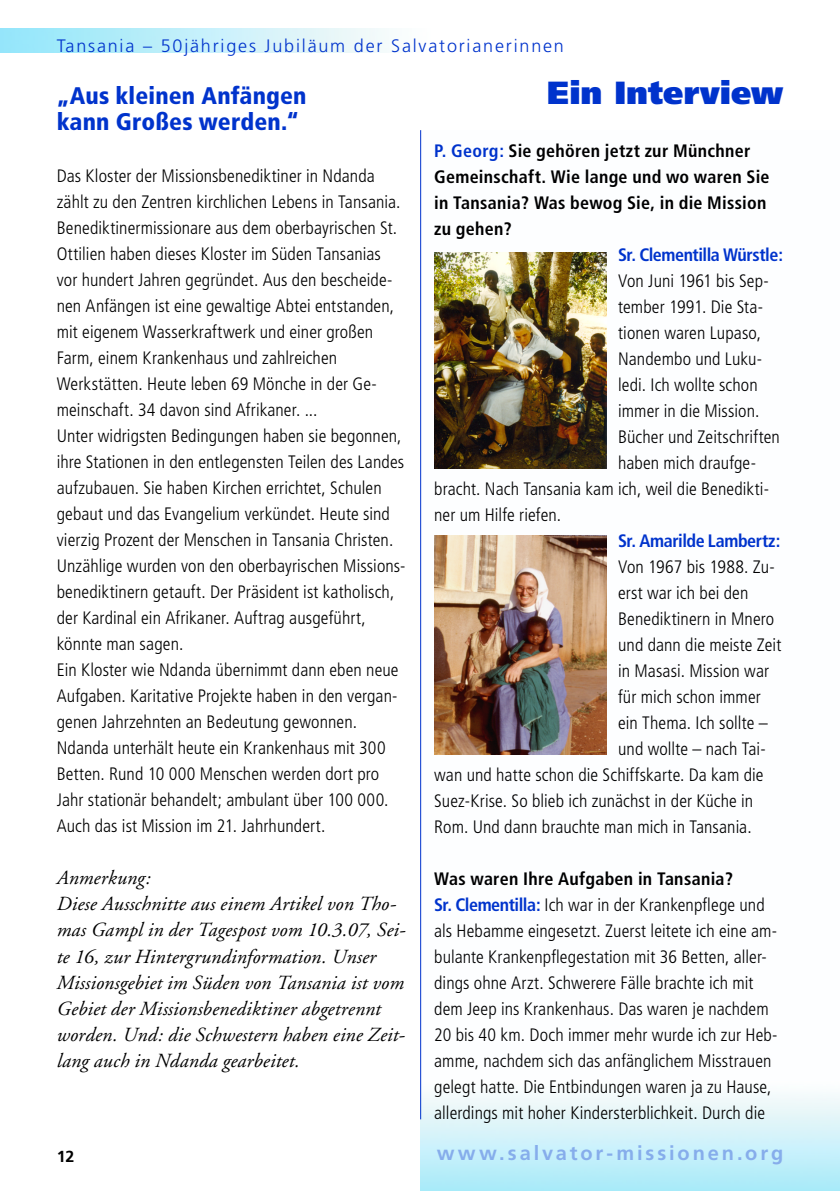
<style>
.page{position:relative;width:840px;height:1191px;background:#fff}
.page>*{position:absolute;margin:0;border:0;box-sizing:border-box;transform-origin:0 0}
.t1{font:900 32px "Frutiger";color:#03c}
.t2{font:900 condensed 24px/26px "Frutiger";letter-spacing:.005em;color:#03c}
.t3{font:italic 20px/26px "Adobe Garamond";letter-spacing:.01em;color:#000}
.t4{font:700 20px "Frutiger";letter-spacing:.145em;color:#86adeb}
.t5{font:300 condensed 18px/26px "Frutiger";letter-spacing:.005em;color:#000}
.t6{font:700 condensed 18px "Frutiger";letter-spacing:.015em;color:#000}
.t7{font:300 18px "Frutiger";letter-spacing:.1em;color:#03c}
.t8{font:700 condensed 18px "Frutiger";letter-spacing:-.025em;color:#03c}
.t9{font:700 16px "Frutiger";color:#000}
.s1{color:#03c}
.s2{font-weight:700}
.s3{font-weight:700;color:#03c}
</style>
<div class="page">
<img style="left:434px;top:253px;width:172px;height:215px">
<img style="left:434px;top:535px;width:172px;height:220px">
<hr style="left:420px;top:130px;width:1px;height:989px;background:#03c">
<p class="t7" style="left:57px;top:36px;width:508px">Tansania – 50jähriges Jubiläum der Salvatorianerinnen</p>
<p class="t2" style="left:57px;top:83px;width:251px">„Aus kleinen Anfängen kann Großes werden.“</p>
<p class="t5" style="left:57px;top:163px;width:350px">Das Kloster der Missionsbenediktiner in Ndanda zählt zu den Zentren kirchlichen Lebens in Tansania.<br>Benediktinermissionare aus dem oberbayrischen St.<br>Ottilien haben dieses Kloster im Süden Tansanias vor hundert Jahren gegründet. Aus den bescheide&shy;nen Anfängen ist eine gewaltige Abtei entstanden, mit eigenem Wasserkraftwerk und einer großen Farm, einem Krankenhaus und zahlreichen Werkstätten. Heute leben 69 Mönche in der Ge&shy;meinschaft. 34 davon sind Afrikaner. ...<br>Unter widrigsten Bedingungen haben sie begonnen, ihre Stationen in den entlegensten Teilen des Landes aufzubauen. Sie haben Kirchen errichtet, Schulen gebaut und das Evangelium verkündet. Heute sind vierzig Prozent der Menschen in Tansania Christen.<br>Unzählige wurden von den oberbayrischen Missions&shy;benediktinern getauft. Der Präsident ist katholisch, der Kardinal ein Afrikaner. Auftrag ausgeführt, könnte man sagen.<br>Ein Kloster wie Ndanda übernimmt dann eben neue Aufgaben. Karitative Projekte haben in den vergan&shy;genen Jahrzehnten an Bedeutung gewonnen.<br>Ndanda unterhält heute ein Krankenhaus mit 300<br>Betten. Rund 10 000 Menschen werden dort pro Jahr stationär behandelt; ambulant über 100 000.<br>Auch das ist Mission im 21. Jahrhundert.</p>
<p class="t3" style="left:57px;top:864px;width:349px">Anmerkung:<br>Diese Ausschnitte aus einem Artikel von Tho&shy;mas Gampl in der Tagespost vom 10.3.07, Sei&shy;te 16, zur Hintergrundinformation. Unser Missionsgebiet im Süden von Tansania ist vom Gebiet der Missionsbenediktiner abgetrennt worden. Und: die Schwestern haben eine Zeit&shy;lang auch in Ndanda gearbeitet.</p>
<p class="t9" style="left:57px;top:1147px;width:19px">12</p>
<p class="t1" style="left:547px;top:75px;width:237px">Ein Interview</p>
<p class="t6" style="left:434px;top:140px;width:317px"><span class="s1">P. Georg:</span> Sie gehören jetzt zur Münchner</p>
<p class="t6" style="left:434px;top:166px;width:337px">Gemeinschaft. Wie lange und wo waren Sie</p>
<p class="t6" style="left:434px;top:192px;width:333px">in Tansania? Was bewog Sie, in die Mission</p>
<p class="t6" style="left:434px;top:218px;width:79px">zu gehen?</p>
<p class="t8" style="left:617px;top:244px;width:166px">Sr. Clementilla Würstle:</p>
<p class="t5" style="left:617px;top:267px;width:152px">Von Juni 1961 bis Sep-</p>
<p class="t5" style="left:617px;top:293px;width:146px">tember 1991. Die Sta-</p>
<p class="t5" style="left:617px;top:319px;width:144px">tionen waren Lupaso,</p>
<p class="t5" style="left:617px;top:345px;width:145px">Nandembo und Luku-</p>
<p class="t5" style="left:617px;top:371px;width:141px">ledi. Ich wollte schon</p>
<p class="t5" style="left:617px;top:397px;width:143px">immer in die Mission.</p>
<p class="t5" style="left:617px;top:423px;width:163px">Bücher und Zeitschriften</p>
<p class="t5" style="left:617px;top:449px;width:139px">haben mich draufge-</p>
<p class="t5" style="left:434px;top:475px;width:336px">bracht. Nach Tansania kam ich, weil die Benedikti-</p>
<p class="t5" style="left:434px;top:501px;width:128px">ner um Hilfe riefen.</p>
<p class="t8" style="left:617px;top:530px;width:164px">Sr. Amarilde Lambertz:</p>
<p class="t5" style="left:617px;top:553px;width:158px">Von 1967 bis 1988. Zu-</p>
<p class="t5" style="left:617px;top:579px;width:132px">erst war ich bei den</p>
<p class="t5" style="left:617px;top:605px;width:157px">Benediktinern in Mnero</p>
<p class="t5" style="left:617px;top:631px;width:165px">und dann die meiste Zeit</p>
<p class="t5" style="left:617px;top:657px;width:152px">in Masasi. Mission war</p>
<p class="t5" style="left:617px;top:683px;width:144px">für mich schon immer</p>
<p class="t5" style="left:617px;top:709px;width:151px">ein Thema. Ich sollte –</p>
<p class="t5" style="left:617px;top:735px;width:149px">und wollte – nach Tai-</p>
<p class="t5" style="left:434px;top:761px;width:331px">wan und hatte schon die Schiffskarte. Da kam die</p>
<p class="t5" style="left:434px;top:787px;width:320px">Suez-Krise. So blieb ich zunächst in der Küche in</p>
<p class="t5" style="left:434px;top:813px;width:319px">Rom. Und dann brauchte man mich in Tansania.</p>
<p class="t5" style="left:434px;top:865px;width:345px"><span class="s2">Was waren Ihre Aufgaben in Tansania?<br></span><span class="s3">Sr. Clementilla:</span> Ich war in der Krankenpflege und als Hebamme eingesetzt. Zuerst leitete ich eine am&shy;bulante Krankenpflegestation mit 36 Betten, aller&shy;dings ohne Arzt. Schwerere Fälle brachte ich mit dem Jeep ins Krankenhaus. Das waren je nachdem 20 bis 40 km. Doch immer mehr wurde ich zur Heb&shy;amme, nachdem sich das anfänglichem Misstrauen gelegt hatte. Die Entbindungen waren ja zu Hause, allerdings mit hoher Kindersterblichkeit. Durch die</p>
<p class="t4" style="left:436px;top:1141px;width:348px">www.salvator-missionen.org</p>
</div>
